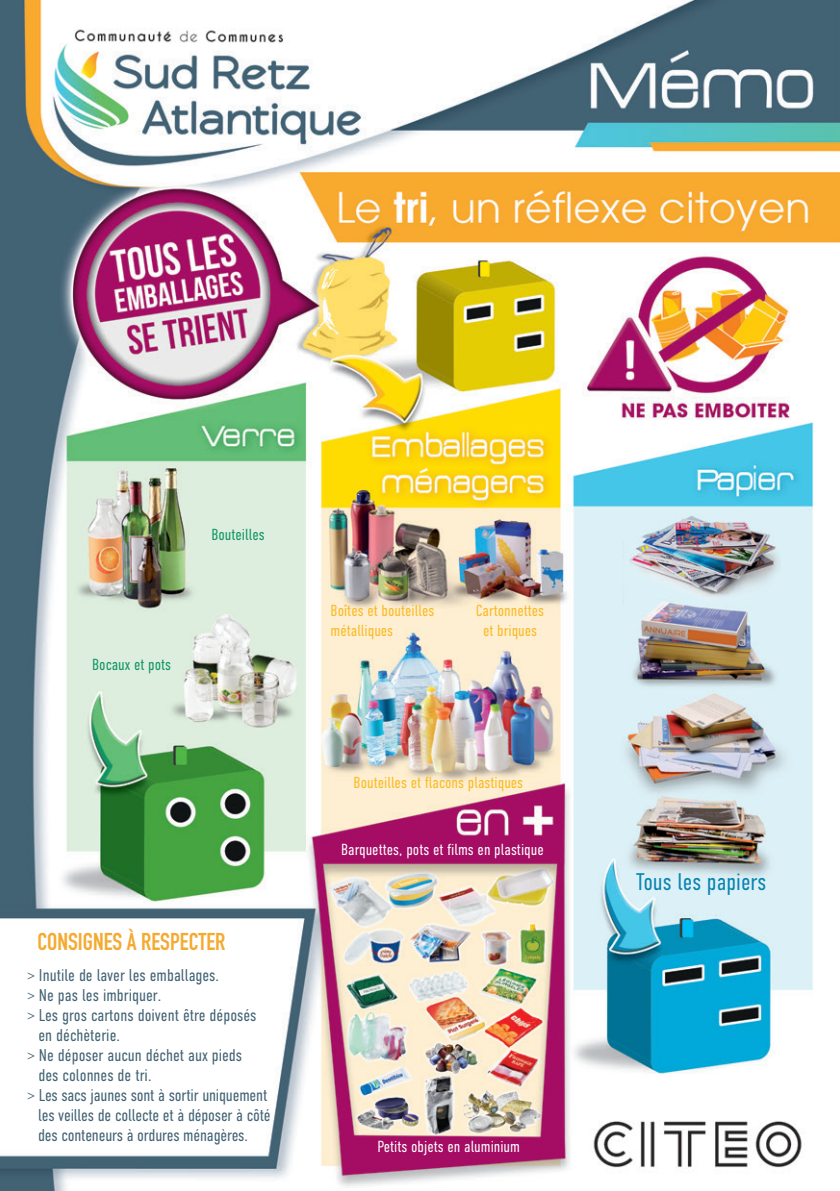
<style>
.page{position:relative;width:840px;height:1191px;background:#fff}
.page>*{position:absolute;margin:0;border:0;box-sizing:border-box;transform-origin:0 0}
.t1{font:700 24px "DIN Condensed";color:#f4aa30}
.t2{font:300 24px "DIN Condensed";color:#0a84b1}
.t3{font:300 17px "DIN Condensed";color:#426374}
.t4{font:300 16px/20px "DIN Condensed";color:#faba24;text-align:center}
.t5{font:300 16px "DIN Condensed";color:#fff}
.t6{font:300 16px "DIN Condensed";color:#119664}
</style>
<div class="page">
<img style="left:0;top:0;width:839px;height:1191px">
<p class="t6" style="left:211px;top:525px;width:55px">Bouteilles</p>
<p class="t6" style="left:92px;top:655px;width:80px">Bocaux et pots</p>
<h1 class="t1" style="left:37px;top:925px;width:189px">CONSIGNES À RESPECTER</h1>
<p class="t3" style="left:27px;top:965px;width:194px">&gt; Inutile de laver les emballages.</p>
<p class="t3" style="left:27px;top:985px;width:136px">&gt; Ne pas les imbriquer.</p>
<p class="t3" style="left:27px;top:1005px;width:231px">&gt; Les gros cartons doivent être déposés</p>
<p class="t3" style="left:39px;top:1025px;width:83px">en déchèterie.</p>
<p class="t3" style="left:27px;top:1045px;width:217px">&gt; Ne déposer aucun déchet aux pieds</p>
<p class="t3" style="left:39px;top:1065px;width:115px">des colonnes de tri.</p>
<p class="t3" style="left:27px;top:1085px;width:242px">&gt; Les sacs jaunes sont à sortir uniquement</p>
<p class="t3" style="left:38px;top:1105px;width:234px">les veilles de collecte et à déposer à côté</p>
<p class="t3" style="left:38px;top:1125px;width:211px">des conteneurs à ordures ménagères.</p>
<p class="t4" style="left:330px;top:601px;width:105px;text-align:left">Boîtes et bouteilles métalliques</p>
<p class="t4" style="left:475px;top:601px;width:70px">Cartonnettes et briques</p>
<p class="t4" style="left:353px;top:772px;width:171px">Bouteilles et flacons plastiques</p>
<p class="t5" style="left:341px;top:840px;width:204px">Barquettes, pots et films en plastique</p>
<p class="t5" style="left:377px;top:1137px;width:144px">Petits objets en aluminium</p>
<h1 class="t2" style="left:635px;top:868px;width:132px">Tous les papiers</h1>
</div>
